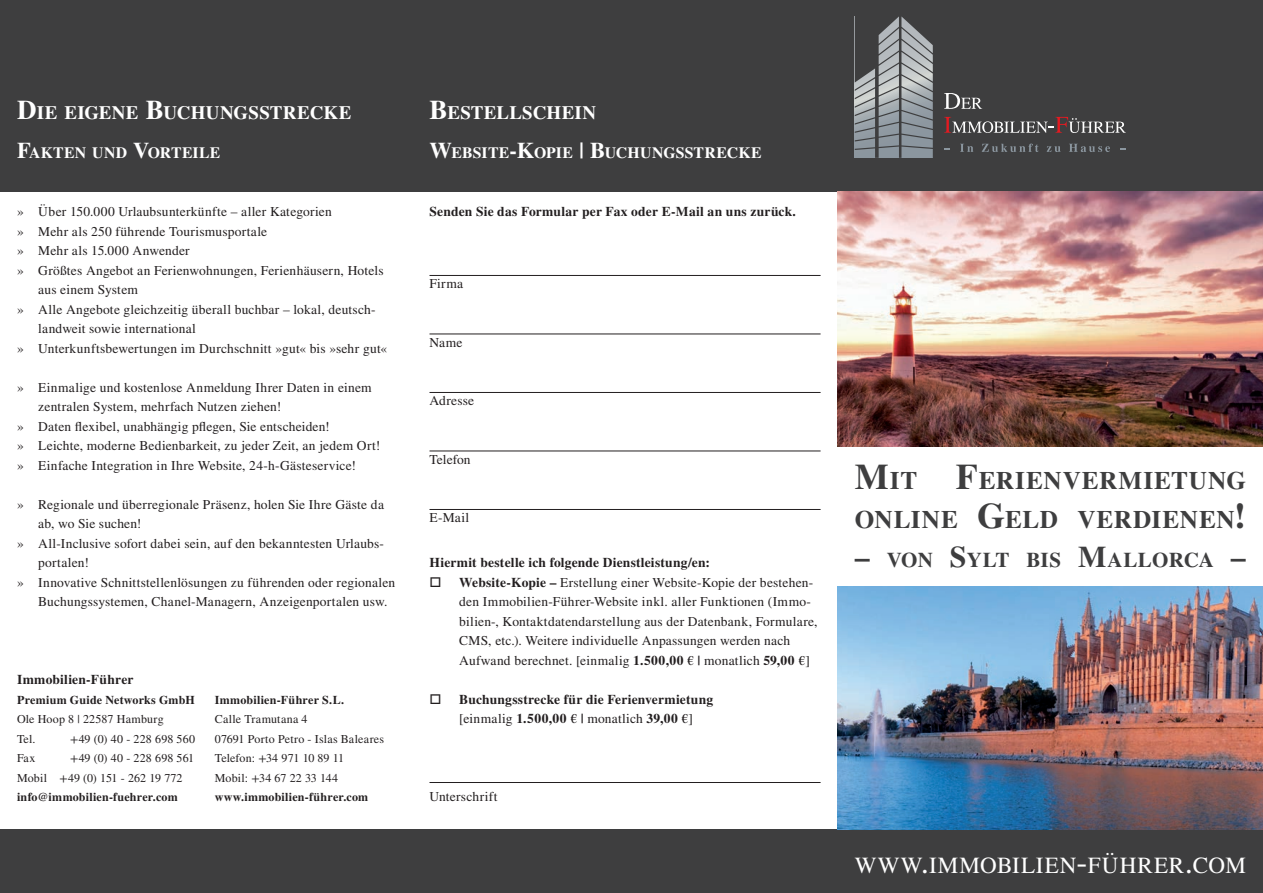
<style>
.page{position:relative;width:1263px;height:893px;background:#fff}
.page>*{position:absolute;margin:0;border:0;box-sizing:border-box;transform-origin:0 0}
.t1{font:700 25.2px/39px "STIX General";letter-spacing:.035em;color:#3e3e3f}
.t2{font:23.1px "STIX General";letter-spacing:.045em;color:#fff}
.t3{font:700 21px "STIX General";letter-spacing:.005em;color:#3e3e3f}
.t4{font:700 18.9px "STIX General";letter-spacing:.01em;color:#fff}
.t5{font:700 15.75px "STIX General";letter-spacing:.015em;color:#fff}
.t6{font:13.5px/19.5px "STIX General";letter-spacing:.015em;color:#231f20}
.t7{font:700 13.5px/19.5px "STIX General";letter-spacing:.015em;color:#231f20}
.t8{font:12px/19.5px "STIX General";letter-spacing:.01em;color:#231f20}
.t9{font:700 12px "STIX General";letter-spacing:.02em;color:#231f20}
.s1{font-size:27px}
.s2{font-size:22.5px}
.s3{font-weight:700}
.s4{font-weight:400}
.s5{font-size:36px}
.s6{font-size:30px}
.s7{font-size:33px}
</style>
<div class="page">
<div style="left:0;top:0;width:1263px;height:191px;background:#3e3e3f"></div>
<div style="left:0;top:829px;width:1263px;height:64px;background:#3e3e3f"></div>
<img style="left:838px;top:191px;width:425px;height:255px">
<img style="left:838px;top:587px;width:425px;height:242px">
<svg style="left:855px;top:16px;width:271px;height:142px"></svg>
<hr style="left:429px;top:275px;width:391px;height:1px;background:#231f20">
<hr style="left:429px;top:334px;width:391px;height:1px;background:#231f20">
<hr style="left:429px;top:392px;width:391px;height:1px;background:#231f20">
<hr style="left:429px;top:451px;width:391px;height:1px;background:#231f20">
<hr style="left:429px;top:509px;width:391px;height:1px;background:#231f20">
<hr style="left:429px;top:782px;width:391px;height:1px;background:#231f20">
<h3 class="t4" style="left:17px;top:99px;width:336px"><span class="s1">D</span>IE EIGENE <span class="s1">B</span>UCHUNGSSTRECKE</h3>
<p class="t5" style="left:17px;top:141px;width:205px"><span class="s2">F</span>AKTEN UND <span class="s2">V</span>ORTEILE</p>
<p class="t6" style="left:17px;top:203px;width:316px">» Über 150.000 Urlaubsunterkünfte – aller Kategorien</p>
<p class="t6" style="left:17px;top:222px;width:252px">» Mehr als 250 führende Tourismusportale</p>
<p class="t6" style="left:17px;top:242px;width:174px">» Mehr als 15.000 Anwender</p>
<p class="t6" style="left:17px;top:261px;width:368px">» Größtes Angebot an Ferienwohnungen, Ferienhäusern, Hotels</p>
<p class="t6" style="left:38px;top:281px;width:101px">aus einem System</p>
<p class="t6" style="left:17px;top:300px;width:360px">» Alle Angebote gleichzeitig überall buchbar – lokal, deutsch-</p>
<p class="t6" style="left:38px;top:320px;width:159px">landweit sowie international</p>
<p class="t6" style="left:17px;top:339px;width:372px">» Unterkunftsbewertungen im Durchschnitt »gut« bis »sehr gut«</p>
<p class="t6" style="left:17px;top:378px;width:356px">» Einmalige und kostenlose Anmeldung Ihrer Daten in einem</p>
<p class="t6" style="left:38px;top:398px;width:244px">zentralen System, mehrfach Nutzen ziehen!</p>
<p class="t6" style="left:17px;top:417px;width:314px">» Daten flexibel, unabhängig pflegen, Sie entscheiden!</p>
<p class="t6" style="left:17px;top:437px;width:365px">» Leichte, moderne Bedienbarkeit, zu jeder Zeit, an jedem Ort!</p>
<p class="t6" style="left:17px;top:456px;width:340px">» Einfache Integration in Ihre Website, 24-h-Gästeservice!</p>
<p class="t6" style="left:17px;top:495px;width:369px">» Regionale und überregionale Präsenz, holen Sie Ihre Gäste da</p>
<p class="t6" style="left:38px;top:515px;width:105px">ab, wo Sie suchen!</p>
<p class="t6" style="left:17px;top:534px;width:369px">» All-Inclusive sofort dabei sein, auf den bekanntesten Urlaubs-</p>
<p class="t6" style="left:38px;top:554px;width:52px">portalen!</p>
<p class="t6" style="left:17px;top:573px;width:380px">» Innovative Schnittstellenlösungen zu führenden oder regionalen</p>
<p class="t6" style="left:38px;top:593px;width:351px">Buchungssystemen, Chanel-Managern, Anzeigenportalen usw.</p>
<p class="t7" style="left:17px;top:670px;width:118px">Immobilien-Führer</p>
<p class="t9" style="left:17px;top:691px;width:179px">Premium Guide Networks GmbH</p>
<p class="t8" style="left:17px;top:710px;width:148px">Ole Hoop 8 | 22587 Hamburg<br>Tel.</p>
<p class="t8" style="left:70px;top:730px;width:126px">+49 (0) 40 - 228 698 560</p>
<p class="t8" style="left:17px;top:749px;width:179px;text-indent:53px">+49 (0) 40 - 228 698 561<br>Mobil +49 (0) 151 - 262 19 772</p>
<p class="t9" style="left:17px;top:789px;width:162px">info@immobilien-fuehrer.com</p>
<p class="t8" style="left:17px;top:749px;width:20px">Fax</p>
<p class="t9" style="left:215px;top:691px;width:131px">Immobilien-Führer S.L.</p>
<p class="t8" style="left:215px;top:710px;width:171px">Calle Tramutana 4<br>07691 Porto Petro - Islas Baleares<br>Telefon: +34 971 10 89 11<br>Mobil: +34 67 22 33 144</p>
<p class="t9" style="left:215px;top:789px;width:155px">www.immobilien-führer.com</p>
<h3 class="t4" style="left:429px;top:99px;width:168px"><span class="s1">B</span>ESTELLSCHEIN</h3>
<p class="t5" style="left:429px;top:141px;width:334px"><span class="s2">W</span>EBSITE<span class="s2">-K</span>OPIE <span class="s2">| B</span>UCHUNGSSTRECKE</p>
<p class="t7" style="left:429px;top:202px;width:368px">Senden Sie das Formular per Fax oder E-Mail an uns zurück.</p>
<p class="t6" style="left:429px;top:275px;width:35px">Firma</p>
<p class="t6" style="left:429px;top:333px;width:34px">Name</p>
<p class="t6" style="left:429px;top:392px;width:46px">Adresse</p>
<p class="t6" style="left:429px;top:450px;width:43px">Telefon</p>
<p class="t6" style="left:429px;top:509px;width:41px">E-Mail</p>
<p class="t7" style="left:429px;top:553px;width:282px">Hiermit bestelle ich folgende Dienstleistung/en:</p>
<p class="t6" style="left:459px;top:573px;width:360px;text-indent:-30px">□ <span class="s3">Website-Kopie –</span> Erstellung einer Website-Kopie der bestehen&shy;den Immobilien-Führer-Website inkl. aller Funktionen (Immo&shy;bilien-, Kontaktdatendarstellung aus der Datenbank, Formulare, CMS, etc.). Weitere individuelle Anpassungen werden nach Aufwand berechnet. [einmalig <span class="s3">1.500,00 € |</span> monatlich <span class="s3">59,00 €</span>]</p>
<p class="t7" style="left:459px;top:690px;width:255px;text-indent:-30px">□ Buchungsstrecke für die Ferienvermietung <span class="s4">[einmalig</span> 1.500,00 € | <span class="s4">monatlich</span> 39,00 €<span class="s4">]</span></p>
<p class="t6" style="left:429px;top:788px;width:70px">Unterschrift</p>
<h1 class="t1" style="left:855px;top:462px;width:393px"><span class="s5">M</span>IT <span class="s5">F</span>ERIENVERMIETUNG<br>ONLINE <span class="s5">G</span>ELD VERDIENEN<span class="s5">!</span></h1>
<h3 class="t3" style="left:855px;top:545px;width:393px"><span class="s6">–</span> VON <span class="s6">S</span>YLT BIS <span class="s6">M</span>ALLORCA <span class="s6">–</span></h3>
<h2 class="t2" style="left:855px;top:850px;width:393px">WWW<span class="s7">.</span>IMMOBILIEN<span class="s7">-</span>FÜHRER<span class="s7">.</span>COM</h2>
</div>
